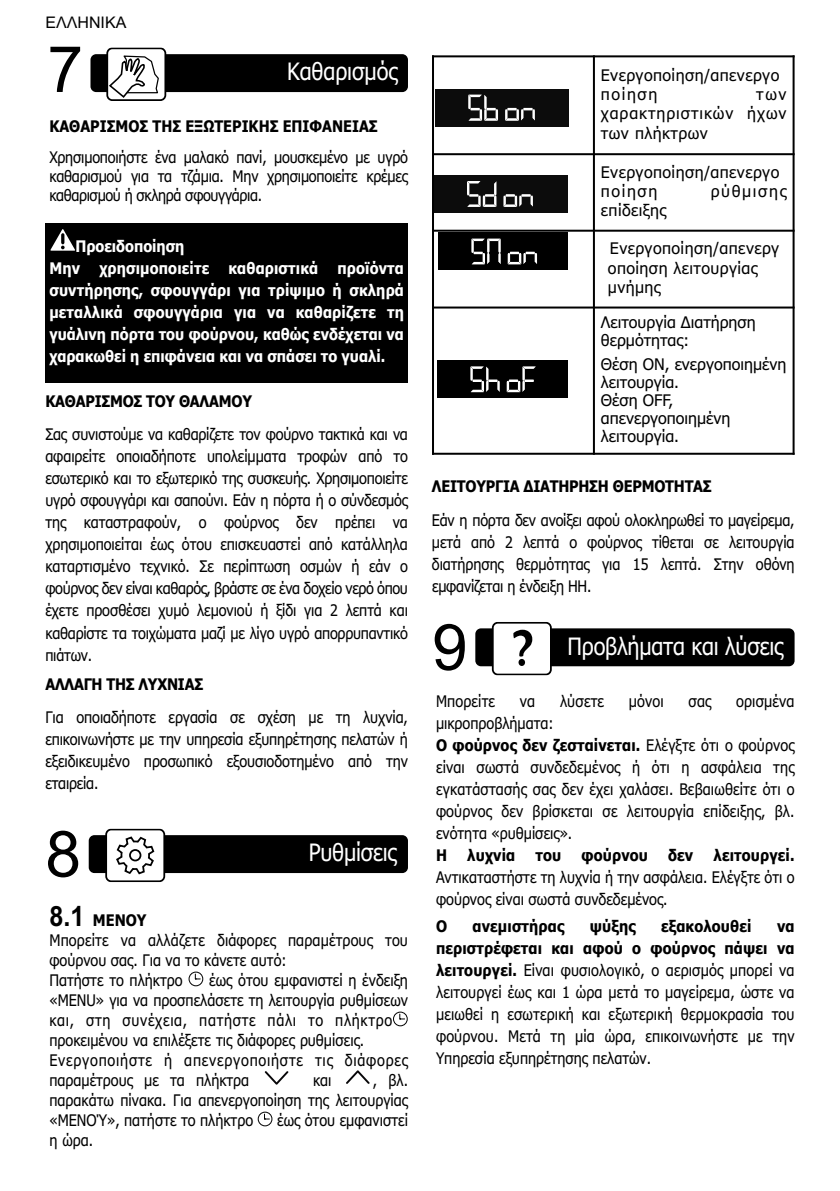
<style>
.page{position:relative;width:840px;height:1191px;background:#fff}
.page>*{position:absolute;margin:0;border:0;box-sizing:border-box;transform-origin:0 0}
.t1{font:64px "Arial";color:#000}
.t2{font:24px "Tahoma";letter-spacing:-.01em;color:#fff;scale:.9 1}
.t3{font:16px/22px "Tahoma";color:#000;text-align:justify;scale:.9 1}
.t4{font:700 16px/22px "Tahoma";letter-spacing:.01em;color:#fff;scale:.9 1}
.t5{font:700 16px "Tahoma";color:#000;scale:.9 1}
.t6{font:16px/18px "Tahoma";color:#000}
.t7{font:16px/19.2px "Tahoma";letter-spacing:.025em;color:#000}
.t8{font:16px "Arial";color:#000}
.t9{font:16px "Tahoma";letter-spacing:.1em;color:#000}
.s1{font-family:"Arial";font-weight:700;font-size:28px}
.s2{font-weight:700}
</style>
<div class="page">
<div style="left:475px;top:628px;width:319px;height:38px;background:#000;border-radius:6px"></div>
<svg style="left:491px;top:622px;width:60px;height:53px"></svg>
<div style="left:434px;top:89px;width:134px;height:38px;background:#0c0c0c"></div>
<svg style="left:468px;top:95px;width:66px;height:26px"></svg>
<div style="left:434px;top:175px;width:133px;height:38px;background:#0c0c0c"></div>
<svg style="left:467px;top:181px;width:65px;height:26px"></svg>
<div style="left:438px;top:233px;width:129px;height:37px;background:#000"></div>
<svg style="left:471px;top:238px;width:65px;height:26px"></svg>
<div style="left:437px;top:360px;width:130px;height:38px;background:#000"></div>
<svg style="left:470px;top:366px;width:65px;height:26px"></svg>
<hr style="left:432px;top:55px;width:2px;height:400px;background:#000">
<hr style="left:592px;top:55px;width:2px;height:400px;background:#000">
<hr style="left:792px;top:55px;width:2px;height:400px;background:#000">
<hr style="left:432px;top:55px;width:362px;height:2px;background:#000">
<hr style="left:432px;top:153px;width:362px;height:2px;background:#000">
<hr style="left:432px;top:230px;width:362px;height:2px;background:#000">
<hr style="left:432px;top:306px;width:362px;height:2px;background:#000">
<hr style="left:432px;top:453px;width:362px;height:2px;background:#000">
<svg style="left:257px;top:1112px;width:15px;height:14px"></svg>
<div style="left:258px;top:1111px;width:14px;height:15px;border:1px solid #000;border-radius:50%"></div>
<svg style="left:264px;top:1114px;width:5px;height:5px"></svg>
<svg style="left:346px;top:1070px;width:23px;height:14px"></svg>
<svg style="left:264px;top:1071px;width:24px;height:13px"></svg>
<svg style="left:393px;top:1012px;width:15px;height:14px"></svg>
<div style="left:393px;top:1011px;width:14px;height:15px;border:1px solid #000;border-radius:50%"></div>
<svg style="left:399px;top:1014px;width:5px;height:5px"></svg>
<svg style="left:189px;top:973px;width:14px;height:13px"></svg>
<div style="left:188px;top:971px;width:15px;height:15px;border:1px solid #000;border-radius:50%"></div>
<svg style="left:195px;top:974px;width:5px;height:5px"></svg>
<div style="left:89px;top:835px;width:319px;height:38px;background:#000;border-radius:6px"></div>
<svg style="left:105px;top:828px;width:60px;height:54px"></svg>
<div style="left:130px;top:850px;width:10px;height:10px;background:#fff;border-radius:50%"></div>
<div style="left:129px;top:849px;width:12px;height:12px;border:2px solid #000;border-radius:50%"></div>
<div style="left:90px;top:54px;width:318px;height:38px;background:#000;border-radius:6px"></div>
<svg style="left:106px;top:47px;width:60px;height:54px"></svg>
<div style="left:45px;top:223px;width:363px;height:160px;background:#000"></div>
<svg style="left:50px;top:229px;width:25px;height:22px"></svg>
<p class="t8" style="left:45px;top:13px;width:82px">ΕΛΛΗΝΙΚΑ</p>
<h1 class="t1" style="left:47px;top:32px;width:37px">7</h1>
<h2 class="t2" style="left:287px;top:57px;width:124px">Καθαρισμός</h2>
<p class="t5" style="left:49px;top:117px;width:366px">ΚΑΘΑΡΙΣΜΟΣ ΤΗΣ ΕΞΩΤΕΡΙΚΗΣ ΕΠΙΦΑΝΕΙΑΣ</p>
<p class="t3" style="left:49px;top:148px;width:399px;line-height:19.2px">Χρησιμοποιήστε ένα μαλακό πανί, μουσκεμένο με υγρό καθαρισμού για τα τζάμια. Μην χρησιμοποιείτε κρέμες καθαρισμού ή σκληρά σφουγγάρια.</p>
<p class="t4" style="left:49px;top:236px;width:395px;text-indent:26px">Προειδοποίηση<br>Μην χρησιμοποιείτε καθαριστικά προϊόντα συντήρησης, σφουγγάρι για τρίψιμο ή σκληρά μεταλλικά σφουγγάρια για να καθαρίζετε τη γυάλινη πόρτα του φούρνου, καθώς ενδέχεται να χαρακωθεί η επιφάνεια και να σπάσει το γυαλί.</p>
<p class="t5" style="left:45px;top:392px;width:231px">ΚΑΘΑΡΙΣΜΟΣ ΤΟΥ ΘΑΛΑΜΟΥ</p>
<p class="t3" style="left:45px;top:424px;width:404px">Σας συνιστούμε να καθαρίζετε τον φούρνο τακτικά και να αφαιρείτε οποιαδήποτε υπολείμματα τροφών από το εσωτερικό και το εξωτερικό της συσκευής. Χρησιμοποιείτε υγρό σφουγγάρι και σαπούνι. Εάν η πόρτα ή ο σύνδεσμός της καταστραφούν, ο φούρνος δεν πρέπει να χρησιμοποιείται έως ότου επισκευαστεί από κατάλληλα καταρτισμένο τεχνικό. Σε περίπτωση οσμών ή εάν ο φούρνος δεν είναι καθαρός, βράστε σε ένα δοχείο νερό όπου έχετε προσθέσει χυμό λεμονιού ή ξίδι για 2 λεπτά και καθαρίστε τα τοιχώματα μαζί με λίγο υγρό απορρυπαντικό πιάτων.</p>
<p class="t5" style="left:45px;top:675px;width:177px">ΑΛΛΑΓΗ ΤΗΣ ΛΥΧΝΙΑΣ</p>
<p class="t3" style="left:45px;top:706px;width:404px">Για οποιαδήποτε εργασία σε σχέση με τη λυχνία, επικοινωνήστε με την υπηρεσία εξυπηρέτησης πελατών ή εξειδικευμένο προσωπικό εξουσιοδοτημένο από την εταιρεία.</p>
<h1 class="t1" style="left:45px;top:817px;width:37px">8</h1>
<h2 class="t2" style="left:308px;top:839px;width:99px">Ρυθμίσεις</h2>
<p class="t3" style="left:49px;top:910px;width:399px;line-height:20px;text-align:left"><span class="s1">8.1</span> <span class="s2">ΜΕΝΟΥ<br></span>Μπορείτε να αλλάζετε διάφορες παραμέτρους του φούρνου σας. Για να το κάνετε αυτό:<br>Πατήστε το πλήκτρο</p>
<p class="t3" style="left:49px;top:970px;width:399px;line-height:20px;text-align:left;text-indent:160px">έως ότου εμφανιστεί η ένδειξη «MENU» για να προσπελάσετε τη λειτουργία ρυθμίσεων και, στη συνέχεια, πατήστε πάλι το πλήκτρο προκειμένου να επιλέξετε τις διάφορες ρυθμίσεις.<br>Ενεργοποιήστε ή απενεργοποιήστε τις διάφορες παραμέτρους με τα πλήκτρα</p>
<p class="t3" style="left:49px;top:1070px;width:399px;line-height:20px;text-indent:323px">, βλ. παρακάτω πίνακα. Για απενεργοποίηση της λειτουργίας «ΜΕΝΟύ», πατήστε το πλήκτρο</p>
<p class="t3" style="left:313px;top:1069px;width:22px">και</p>
<p class="t3" style="left:277px;top:1109px;width:147px">έως ότου εμφανιστεί</p>
<p class="t3" style="left:49px;top:1129px;width:50px">η ώρα.</p>
<p class="t7" style="left:600px;top:66px;width:180px">Ενεργοποίηση/απενεργο ποίηση</p>
<p class="t6" style="left:600px;top:85px;width:187px;line-height:19.2px;text-align:justify;text-indent:155px">των χαρακτηριστικών ήχων των πλήκτρων</p>
<p class="t7" style="left:600px;top:163px;width:180px">Ενεργοποίηση/απενεργο ποίηση</p>
<p class="t9" style="left:710px;top:182px;width:77px">ρύθμισης</p>
<p class="t7" style="left:600px;top:201px;width:67px">επίδειξης</p>
<p class="t7" style="left:607px;top:239px;width:173px">Ενεργοποίηση/απενεργ οποίηση λειτουργίας μνήμης</p>
<p class="t6" style="left:600px;top:314px;width:156px">Λειτουργία Διατήρηση θερμότητας:</p>
<p class="t6" style="left:600px;top:355px;width:187px">Θέση ON, ενεργοποιημένη λειτουργία.<br>Θέση OFF, απενεργοποιημένη λειτουργία.</p>
<p class="t5" style="left:432px;top:477px;width:312px">ΛΕΙΤΟΥΡΓΙΑ ΔΙΑΤΗΡΗΣΗ ΘΕΡΜΟΤΗΤΑΣ</p>
<p class="t3" style="left:432px;top:509px;width:404px">Εάν η πόρτα δεν ανοίξει αφού ολοκληρωθεί το μαγείρεμα, μετά από 2 λεπτά ο φούρνος τίθεται σε λειτουργία διατήρησης θερμότητας για 15 λεπτά. Στην οθόνη εμφανίζεται η ένδειξη HH.</p>
<h1 class="t1" style="left:432px;top:610px;width:37px">9</h1>
<h2 class="t2" style="left:567px;top:632px;width:241px">Προβλήματα και λύσεις</h2>
<p class="t3" style="left:436px;top:690px;width:67px">Μπορείτε</p>
<p class="t3" style="left:519px;top:690px;width:19px">να</p>
<p class="t3" style="left:559px;top:690px;width:51px">λύσετε</p>
<p class="t3" style="left:628px;top:690px;width:40px">μόνοι</p>
<p class="t3" style="left:688px;top:690px;width:27px">σας</p>
<p class="t3" style="left:735px;top:690px;width:66px">ορισμένα</p>
<p class="t3" style="left:436px;top:712px;width:399px;text-align:left">μικροπροβλήματα:<br><span class="s2">Ο φούρνος δεν ζεσταίνεται.</span> Ελέγξτε ότι ο φούρνος είναι σωστά συνδεδεμένος ή ότι η ασφάλεια της εγκατάστασής σας δεν έχει χαλάσει. Βεβαιωθείτε ότι ο φούρνος δεν βρίσκεται σε λειτουργία επίδειξης, βλ. ενότητα «ρυθμίσεις».</p>
<p class="t5" style="left:436px;top:846px;width:14px">Η</p>
<p class="t5" style="left:467px;top:846px;width:55px">λυχνία</p>
<p class="t5" style="left:535px;top:846px;width:30px">του</p>
<p class="t5" style="left:581px;top:846px;width:75px">φούρνου</p>
<p class="t5" style="left:668px;top:846px;width:29px">δεν</p>
<p class="t5" style="left:713px;top:846px;width:91px">λειτουργεί.</p>
<p class="t3" style="left:436px;top:866px;width:399px">Αντικαταστήστε τη λυχνία ή την ασφάλεια. Ελέγξτε ότι ο φούρνος είναι σωστά συνδεδεμένος.</p>
<p class="t5" style="left:436px;top:917px;width:14px">Ο</p>
<p class="t5" style="left:472px;top:917px;width:103px">ανεμιστήρας</p>
<p class="t5" style="left:589px;top:917px;width:52px">ψύξης</p>
<p class="t5" style="left:660px;top:917px;width:102px">εξακολουθεί</p>
<p class="t3" style="left:436px;top:916px;width:399px;text-indent:341px"><span class="s2">να περιστρέφεται και αφού ο φούρνος πάψει να λειτουργεί.</span> Είναι φυσιολογικό, ο αερισμός μπορεί να λειτουργεί έως και 1 ώρα μετά το μαγείρεμα, ώστε να μειωθεί η εσωτερική και εξωτερική θερμοκρασία του φούρνου. Μετά τη μία ώρα, επικοινωνήστε με την Υπηρεσία εξυπηρέτησης πελατών.</p>
</div>
